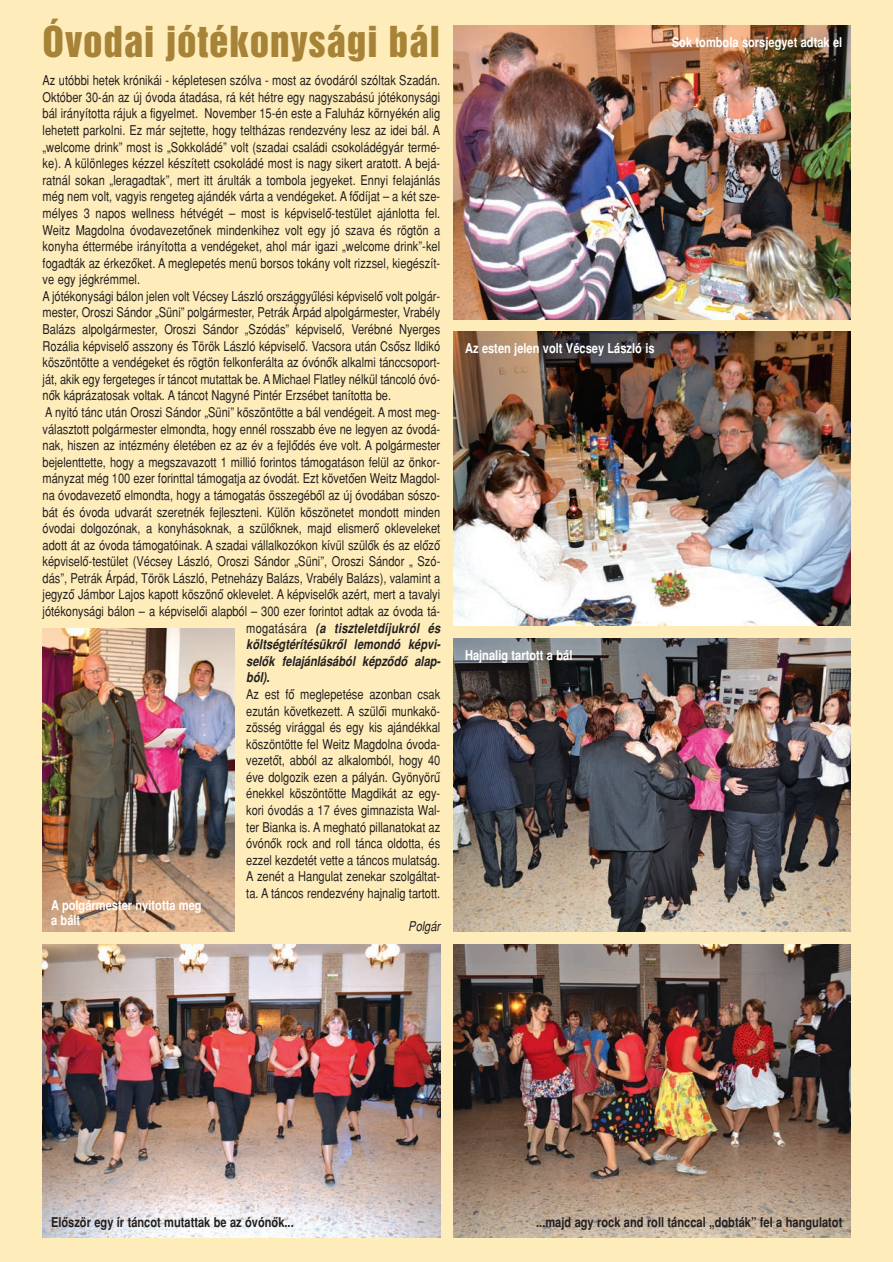
<style>
.page{position:relative;width:893px;height:1262px;background:#fff}
.page>*{position:absolute;margin:0;border:0;box-sizing:border-box;transform-origin:0 0}
.t1{font:39px "H Helvetica Inserat";letter-spacing:.02em;color:#a78337}
.t2{font:13.5px/16.6px "H Helvetica Narrow";color:#231f20}
.t3{font:700 13.5px/15px "H Helvetica Narrow";color:#fff}
.t4{font:13.5px/16.6px "H Helvetica Narrow Bold Obliq";color:#231f20;text-align:justify}
.t5{font:700 13.5px "H Helvetica Narrow";color:#231f20}
.t6{font:italic 13.5px "H Helvetica Narrow";color:#231f20}
.s1{font-family:"H Helvetica Narrow"}
</style>
<div class="page">
<div style="left:0;top:0;width:892px;height:1262px;background:#feedbb"></div>
<img style="left:453px;top:26px;width:397px;height:293px">
<img style="left:453px;top:332px;width:397px;height:293px">
<img style="left:453px;top:638px;width:397px;height:293px">
<img style="left:43px;top:944px;width:397px;height:293px">
<img style="left:453px;top:944px;width:397px;height:293px">
<img style="left:43px;top:628px;width:191px;height:303px">
<h1 class="t1" style="left:43px;top:25px;width:399px">Óvodai jótékonysági bál</h1>
<p class="t2" style="left:43px;top:73px;width:399px">Az utóbbi hetek krónikái - képletesen szólva - most az óvodáról szóltak Szadán.<br>Október 30-án az új óvoda átadása, rá két hétre egy nagyszabású jótékonysági bál irányította rájuk a figyelmet. November 15-én este a Faluház környékén alig lehetett parkolni. Ez már sejtette, hogy teltházas rendezvény lesz az idei bál. A „welcome drink” most is „Sokkoládé” volt (szadai családi csokoládégyár termé&shy;ke). A különleges kézzel készített csokoládé most is nagy sikert aratott. A bejá&shy;ratnál sokan „leragadtak”, mert itt árulták a tombola jegyeket. Ennyi felajánlás még nem volt, vagyis rengeteg ajándék várta a vendégeket. A fôdíjat – a két sze&shy;mélyes 3 napos wellness hétvégét – most is képviselô-testület ajánlotta fel.<br>Weitz Magdolna óvodavezetônek mindenkihez volt egy jó szava és rögtön a konyha éttermébe irányította a vendégeket, ahol már igazi „welcome drink”-kel fogadták az érkezôket. A meglepetés menü borsos tokány volt rizzsel, kiegészít&shy;ve egy jégkrémmel.<br>A jótékonysági bálon jelen volt Vécsey László országgyûlési képviselô volt polgár&shy;mester, Oroszi Sándor „Süni” polgármester, Petrák Árpád alpolgármester, Vrabély Balázs alpolgármester, Oroszi Sándor „Szódás” képviselô, Verébné Nyerges Rozália képviselô asszony és Török László képviselô. Vacsora után Csôsz Ildikó köszöntötte a vendégeket és rögtön felkonferálta az óvónôk alkalmi tánccsoport&shy;ját, akik egy fergeteges ír táncot mutattak be. A Michael Flatley nélkül táncoló óvó&shy;nôk káprázatosak voltak. A táncot Nagyné Pintér Erzsébet tanította be.<br>A nyitó tánc után Oroszi Sándor „Süni” köszöntötte a bál vendégeit. A most meg&shy;választott polgármester elmondta, hogy ennél rosszabb éve ne legyen az óvodá&shy;nak, hiszen az intézmény életében ez az év a fejlôdés éve volt. A polgármester bejelenttette, hogy a megszavazott 1 millió forintos támogatáson felül az önkor&shy;mányzat még 100 ezer forinttal támogatja az óvodát. Ezt követôen Weitz Magdol&shy;na óvodavezetô elmondta, hogy a támogatás összegébôl az új óvodában sószo&shy;bát és óvoda udvarát szeretnék fejleszteni. Külön köszönetet mondott minden óvodai dolgozónak, a konyhásoknak, a szülôknek, majd elismerô okleveleket adott át az óvoda támogatóinak. A szadai vállalkozókon kívül szülôk és az elôzô képviselô-testület (Vécsey László, Oroszi Sándor „Süni”, Oroszi Sándor „ Szó&shy;dás”, Petrák Árpád, Török László, Petneházy Balázs, Vrabély Balázs), valamint a jegyzô Jámbor Lajos kapott köszönô oklevelet. A képviselôk azért, mert a tavalyi jótékonysági bálon – a képviselôi alapból – 300 ezer forintot adtak az óvoda tá-</p>
<p class="t4" style="left:246px;top:620px;width:196px"><span class="s1">mogatására</span> (a tiszteletdíjukról és költségtérítésükrôl lemondó képvi&shy;selôk felajánlásából képzôdô alap&shy;ból).</p>
<p class="t2" style="left:246px;top:687px;width:195px;text-align:justify">Az est fô meglepetése azonban csak ezután következett. A szülôi munkakö&shy;zösség virággal és egy kis ajándékkal köszöntötte fel Weitz Magdolna óvoda&shy;vezetôt, abból az alkalomból, hogy 40 éve dolgozik ezen a pályán. Gyönyörû énekkel köszöntötte Magdikát az egy&shy;kori óvodás a 17 éves gimnazista Wal&shy;ter Bianka is. A megható pillanatokat az óvónôk rock and roll tánca oldotta, és ezzel kezdetét vette a táncos mulatság.<br>A zenét a Hangulat zenekar szolgáltat&shy;ta. A táncos rendezvény hajnalig tartott.</p>
<p class="t6" style="left:408px;top:921px;width:33px">Polgár</p>
<p class="t3" style="left:51px;top:898px;width:152px">A polgármester nyitotta meg a bált</p>
<p class="t3" style="left:672px;top:36px;width:172px">Sok tombola sorsjegyet adtak el</p>
<p class="t3" style="left:465px;top:342px;width:191px">Az esten jelen volt Vécsey László is</p>
<p class="t3" style="left:465px;top:648px;width:109px">Hajnalig tartott a bál</p>
<p class="t5" style="left:51px;top:1216px;width:244px">Elôször egy ír táncot mutattak be az óvónôk...</p>
<p class="t5" style="left:536px;top:1216px;width:307px">...majd agy rock and roll tánccal „dobták” fel a hangulatot</p>
</div>
